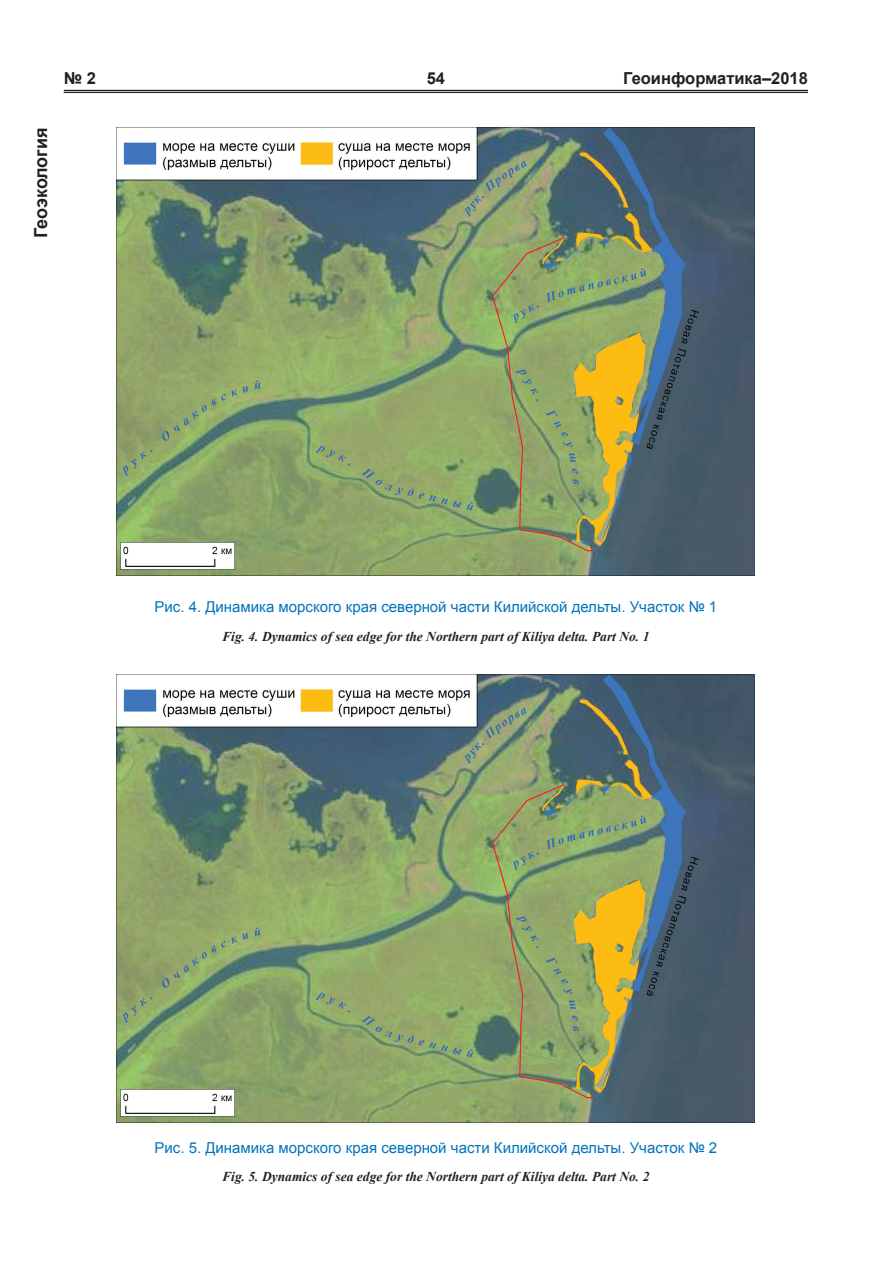
<style>
.page{position:relative;width:893px;height:1263px;background:#fff}
.page>*{position:absolute;margin:0;border:0;box-sizing:border-box;transform-origin:0 0}
.t1{font:700 18px "Arial";letter-spacing:-.005em;color:#231f20}
.t2{font:700 16.5px "Arial";color:#231f20}
.Рисунок{font:15px "Arial";color:#0073bd}
.рис_англ{font:italic 700 13.5px "Times New Roman";color:#231f20}
</style>
<div class="page">
<hr style="left:64px;top:90px;width:744px;height:1px;background:#231f20">
<hr style="left:64px;top:92px;width:744px;height:1px;background:#231f20">
<img style="left:117px;top:675px;width:638px;height:448px">
<img style="left:117px;top:128px;width:638px;height:447px">
<p class="t1" style="left:29px;top:238px;width:112px;rotate:-90deg">Геоэкология</p>
<p class="t2" style="left:64px;top:68px;width:34px">№ 2</p>
<p class="t2" style="left:427px;top:68px;width:20px">54</p>
<p class="t2" style="left:623px;top:68px;width:186px">Геоинформатика–2018</p>
<p class="Рисунок" style="left:154px;top:597px;width:564px">Рис. 4. Динамика морского края северной части Килийской дельты. Участок № 1</p>
<p class="рис_англ" style="left:222px;top:627px;width:429px">Fig. 4. Dynamics of sea edge for the Northern part of Kiliya delta. Part No. 1</p>
<p class="Рисунок" style="left:154px;top:1138px;width:564px">Рис. 5. Динамика морского края северной части Килийской дельты. Участок № 2</p>
<p class="рис_англ" style="left:222px;top:1167px;width:429px">Fig. 5. Dynamics of sea edge for the Northern part of Kiliya delta. Part No. 2</p>
</div>
